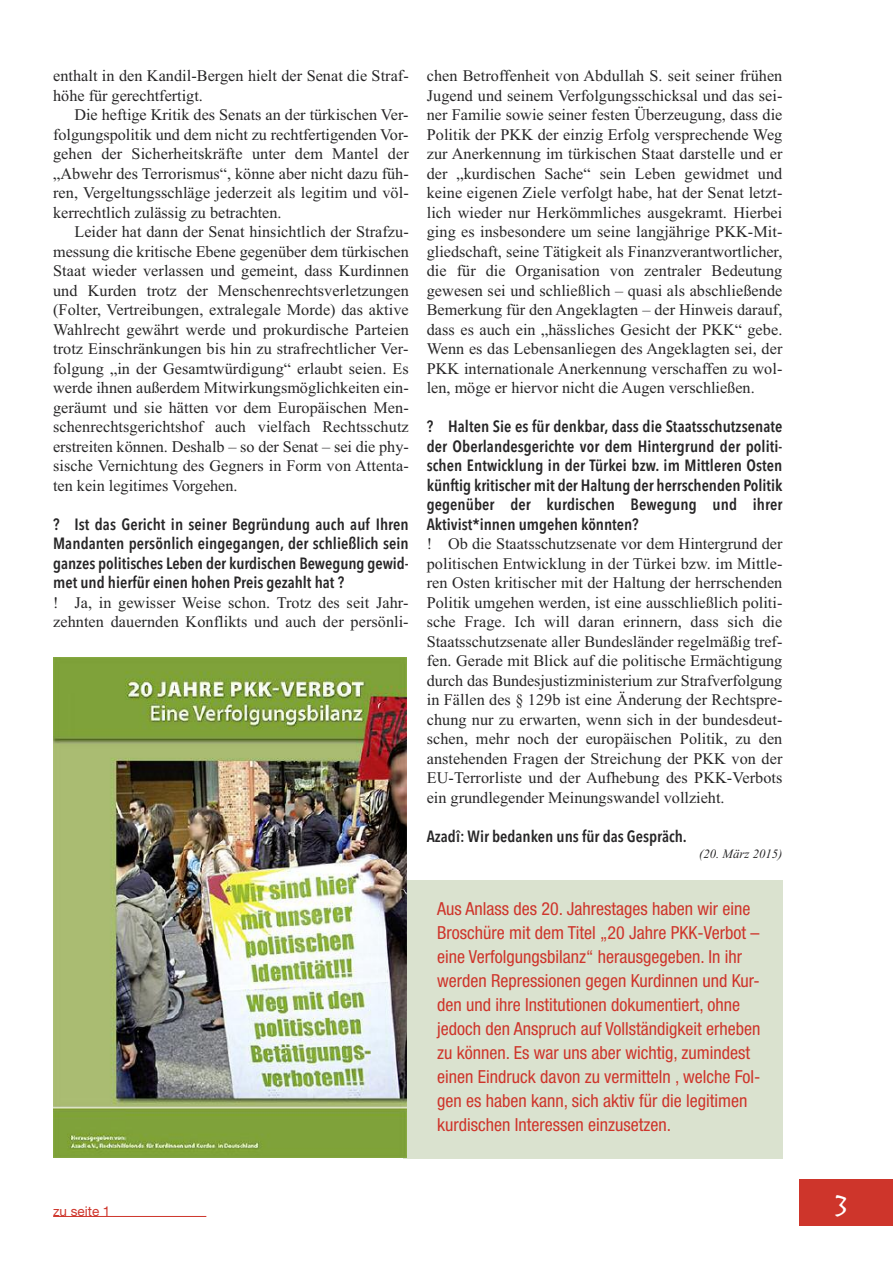
<style>
.page{position:relative;width:893px;height:1263px;background:#fff}
.page>*{position:absolute;margin:0;border:0;box-sizing:border-box;transform-origin:0 0}
.t1{font:33px "Herculanum";color:#fff}
.t2{font:condensed 18px/24px "Helvetica Neue LT Std";color:#ce352b}
.t3{font:16.2px/19.5px "Times New Roman";letter-spacing:.005em;color:#272627;text-align:justify}
.t4{font:600 16.2px/19.5px "Avenir Next Condensed";color:#272627;text-align:justify}
.t5{font:13.5px "Helvetica Neue LT Std";color:#ce352b}
.t6{font:italic 12.75px "Times New Roman";color:#272627}
</style>
<div class="page">
<div style="left:799px;top:1179px;width:94px;height:46px;background:#ce352b"></div>
<div style="left:403px;top:880px;width:379px;height:279px;background:#dae2cf"></div>
<img style="left:53px;top:658px;width:353px;height:499px">
<hr style="left:53px;top:1216px;width:153px;height:1px;background:#ce352b">
<p class="t3" style="left:53px;top:66px;width:357px">enthalt in den Kandil-Bergen hielt der Senat die Straf&shy;höhe für gerechtfertigt.</p>
<p class="t3" style="left:53px;top:105px;width:357px;text-indent:21px">Die heftige Kritik des Senats an der türkischen Ver&shy;folgungspolitik und dem nicht zu rechtfertigenden Vor&shy;gehen der Sicherheitskräfte unter dem Mantel der „Abwehr des Terrorismus“, könne aber nicht dazu füh&shy;ren, Vergeltungsschläge jederzeit als legitim und völ&shy;kerrechtlich zulässig zu betrachten.</p>
<p class="t3" style="left:53px;top:222px;width:357px;text-indent:21px">Leider hat dann der Senat hinsichtlich der Strafzu&shy;messung die kritische Ebene gegenüber dem türkischen Staat wieder verlassen und gemeint, dass Kurdinnen und Kurden trotz der Menschenrechtsverletzungen (Folter, Vertreibungen, extralegale Morde) das aktive Wahlrecht gewährt werde und prokurdische Parteien trotz Einschränkungen bis hin zu strafrechtlicher Ver&shy;folgung „in der Gesamtwürdigung“ erlaubt seien. Es werde ihnen außerdem Mitwirkungsmöglichkeiten ein&shy;geräumt und sie hätten vor dem Europäischen Men&shy;schenrechtsgerichtshof auch vielfach Rechtsschutz erstreiten können. Deshalb – so der Senat – sei die phy&shy;sische Vernichtung des Gegners in Form von Attenta&shy;ten kein legitimes Vorgehen.</p>
<p class="t4" style="left:53px;top:514px;width:357px">? Ist das Gericht in seiner Begründung auch auf Ihren Mandanten persönlich eingegangen, der schließlich sein ganzes politisches Leben der kurdischen Bewegung gewid&shy;met und hierfür einen hohen Preis gezahlt hat ?</p>
<p class="t3" style="left:53px;top:592px;width:357px">! Ja, in gewisser Weise schon. Trotz des seit Jahr&shy;zehnten dauernden Konflikts und auch der persönli-</p>
<p class="t3" style="left:427px;top:66px;width:357px">chen Betroffenheit von Abdullah S. seit seiner frühen Jugend und seinem Verfolgungsschicksal und das sei&shy;ner Familie sowie seiner festen Überzeugung, dass die Politik der PKK der einzig Erfolg versprechende Weg zur Anerkennung im türkischen Staat darstelle und er der „kurdischen Sache“ sein Leben gewidmet und keine eigenen Ziele verfolgt habe, hat der Senat letzt&shy;lich wieder nur Herkömmliches ausgekramt. Hierbei ging es insbesondere um seine langjährige PKK-Mit&shy;gliedschaft, seine Tätigkeit als Finanzverantwortlicher, die für die Organisation von zentraler Bedeutung gewesen sei und schließlich – quasi als abschließende Bemerkung für den Angeklagten – der Hinweis darauf, dass es auch ein „hässliches Gesicht der PKK“ gebe.<br>Wenn es das Lebensanliegen des Angeklagten sei, der PKK internationale Anerkennung verschaffen zu wol&shy;len, möge er hiervor nicht die Augen verschließen.</p>
<p class="t4" style="left:427px;top:416px;width:357px">? Halten Sie es für denkbar, dass die Staatsschutzsenate der Oberlandesgerichte vor dem Hintergrund der politi&shy;schen Entwicklung in der Türkei bzw. im Mittleren Osten künftig kritischer mit der Haltung der herrschenden Politik gegenüber der kurdischen Bewegung und ihrer Aktivist*innen umgehen könnten?</p>
<p class="t3" style="left:427px;top:534px;width:357px">! Ob die Staatsschutzsenate vor dem Hintergrund der politischen Entwicklung in der Türkei bzw. im Mittle&shy;ren Osten kritischer mit der Haltung der herrschenden Politik umgehen werden, ist eine ausschließlich politi&shy;sche Frage. Ich will daran erinnern, dass sich die Staatsschutzsenate aller Bundesländer regelmäßig tref&shy;fen. Gerade mit Blick auf die politische Ermächtigung durch das Bundesjustizministerium zur Strafverfolgung in Fällen des § 129b ist eine Änderung der Rechtspre&shy;chung nur zu erwarten, wenn sich in der bundesdeut&shy;schen, mehr noch der europäischen Politik, zu den anstehenden Fragen der Streichung der PKK von der EU-Terrorliste und der Aufhebung des PKK-Verbots ein grundlegender Meinungswandel vollzieht.</p>
<p class="t4" style="left:427px;top:826px;width:262px">Azadî: Wir bedanken uns für das Gespräch.</p>
<p class="t6" style="left:699px;top:846px;width:85px">(20. März 2015)</p>
<p class="t2" style="left:437px;top:898px;width:325px">Aus Anlass des 20. Jahrestages haben wir eine Broschüre mit dem Titel „20 Jahre PKK-Verbot – eine Verfolgungsbilanz“ herausgegeben. In ihr werden Repressionen gegen Kurdinnen und Kur&shy;den und ihre Institutionen dokumentiert, ohne jedoch den Anspruch auf Vollständigkeit erheben zu können. Es war uns aber wichtig, zumindest einen Eindruck davon zu vermitteln , welche Fol&shy;gen es haben kann, sich aktiv für die legitimen kurdischen Interessen einzusetzen.</p>
<p class="t5" style="left:53px;top:1206px;width:59px">zu seite 1</p>
<h1 class="t1" style="left:834px;top:1183px;width:17px">3</h1>
</div>
